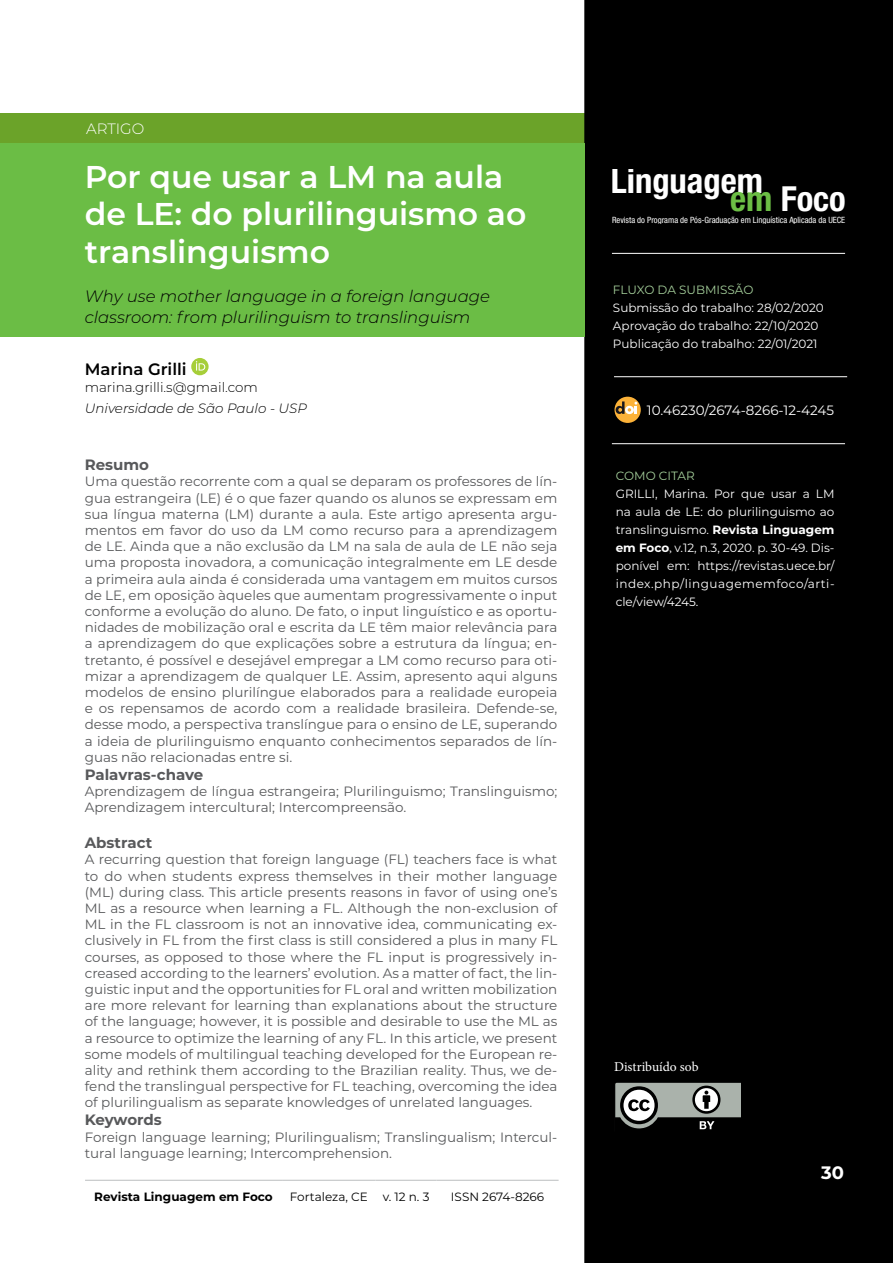
<style>
.page{position:relative;width:893px;height:1263px;background:#fff}
.page>*{position:absolute;margin:0;border:0;box-sizing:border-box;transform-origin:0 0}
.t1{font:700 condensed 34.5px "Helvetica Neue LT Std";color:#fff}
.t2{font:600 31.5px/37.8px "Montserrat";color:#fff}
.t3{font:700 18px "Montserrat";color:#fff}
.t4{font:italic 300 16.5px/21.6px "Montserrat";color:#000}
.t5{font:600 16.5px "Montserrat";color:#000}
.t6{font:700 15px "Montserrat";color:#58595b}
.t7{font:300 15px "Montserrat";color:#fff}
.t8{font:13.5px/16.2px "Montserrat";color:#58595b;text-align:justify}
.t9{font:italic 300 13.5px "Montserrat";color:#000}
.t10{font:13.5px "Montserrat";color:#fff}
.t11{font:300 13.5px "Montserrat";color:#000}
.t12{font:13.5px "Minion Pro";color:#fff}
.t13{font:12px/18px "Montserrat";color:#fff}
.t14{font:12px "Montserrat";color:#000}
.t15{font:12px "Montserrat";color:#a4ce9a}
.t16{font:700 12px "Montserrat";color:#000}
.t17{font:condensed 8.7px "Helvetica Neue LT Std";color:#fff}
.s1{color:#6cbe45}
.s2{font-weight:700}
.s3{font-family:"Minion Pro"}
</style>
<div class="page">
<div style="left:0;top:113px;width:584px;height:30px;background:#6ba329"></div>
<div style="left:585px;top:1px;width:307px;height:1261px;background:#000"></div>
<div style="left:584px;top:0;width:309px;height:1263px;border:2px solid #000"></div>
<hr style="left:612px;top:253px;width:233px;height:1px;background:#fff">
<svg style="left:615px;top:1082px;width:125px;height:48px"></svg>
<hr style="left:85px;top:1180px;width:197px;height:1px;background:#bcbec0">
<hr style="left:282px;top:1180px;width:94px;height:1px;background:#bcbec0">
<hr style="left:376px;top:1180px;width:61px;height:1px;background:#bcbec0">
<hr style="left:437px;top:1180px;width:122px;height:1px;background:#bcbec0">
<div style="left:0;top:143px;width:584px;height:194px;background:#6bbd45"></div>
<div style="left:191px;top:358px;width:18px;height:17px;background:#a6ce39;border-radius:50%"></div>
<svg style="left:196px;top:361px;width:9px;height:10px"></svg>
<div style="left:614px;top:397px;width:27px;height:26px;background:#fcb238;border-radius:50%"></div>
<svg style="left:616px;top:401px;width:21px;height:13px"></svg>
<hr style="left:614px;top:376px;width:233px;height:1px;background:#fff">
<hr style="left:612px;top:443px;width:233px;height:1px;background:#fff">
<p class="t7" style="left:86px;top:118px;width:60px">ARTIGO</p>
<h2 class="t2" style="left:85px;top:156px;width:443px">Por que usar a LM na aula de LE: do plurilinguismo ao translinguismo</h2>
<p class="t4" style="left:85px;top:285px;width:407px">Why use mother language in a foreign language classroom: from plurilinguism to translinguism</p>
<p class="t5" style="left:85px;top:358px;width:103px">Marina Grilli</p>
<p class="t11" style="left:85px;top:378px;width:175px">marina.grilli.s@gmail.com</p>
<p class="t9" style="left:85px;top:399px;width:224px">Universidade de São Paulo - USP</p>
<p class="t6" style="left:85px;top:454px;width:66px">Resumo</p>
<p class="t8" style="left:85px;top:473px;width:474px">Uma questão recorrente com a qual se deparam os professores de lín&shy;gua estrangeira (LE) é o que fazer quando os alunos se expressam em sua língua materna (LM) durante a aula. Este artigo apresenta argu&shy;mentos em favor do uso da LM como recurso para a aprendizagem de LE. Ainda que a não exclusão da LM na sala de aula de LE não seja uma proposta inovadora, a comunicação integralmente em LE desde a primeira aula ainda é considerada uma vantagem em muitos cursos de LE, em oposição àqueles que aumentam progressivamente o input conforme a evolução do aluno. De fato, o input linguístico e as oportu&shy;nidades de mobilização oral e escrita da LE têm maior relevância para a aprendizagem do que explicações sobre a estrutura da língua; en&shy;tretanto, é possível e desejável empregar a LM como recurso para oti&shy;mizar a aprendizagem de qualquer LE. Assim, apresento aqui alguns modelos de ensino plurilíngue elaborados para a realidade europeia e os repensamos de acordo com a realidade brasileira. Defende-se, desse modo, a perspectiva translíngue para o ensino de LE, superando a ideia de plurilinguismo enquanto conhecimentos separados de lín&shy;guas não relacionadas entre si.</p>
<p class="t6" style="left:85px;top:764px;width:120px">Palavras-chave</p>
<p class="t8" style="left:85px;top:783px;width:474px">Aprendizagem de língua estrangeira; Plurilinguismo; Translinguismo;<br>Aprendizagem intercultural; Intercompreensão.</p>
<p class="t6" style="left:85px;top:832px;width:69px">Abstract</p>
<p class="t8" style="left:85px;top:851px;width:474px">A recurring question that foreign language (FL) teachers face is what to do when students express themselves in their mother language (ML) during class. This article presents reasons in favor of using one’s ML as a resource when learning a FL. Although the non-exclusion of ML in the FL classroom is not an innovative idea, communicating ex&shy;clusively in FL from the first class is still considered a plus in many FL courses, as opposed to those where the FL input is progressively in&shy;creased according to the learners’ evolution. As a matter of fact, the lin&shy;guistic input and the opportunities for FL oral and written mobilization are more relevant for learning than explanations about the structure of the language; however, it is possible and desirable to use the ML as a resource to optimize the learning of any FL. In this article, we present some models of multilingual teaching developed for the European re&shy;ality and rethink them according to the Brazilian reality. Thus, we de&shy;fend the translingual perspective for FL teaching, overcoming the idea of plurilingualism as separate knowledges of unrelated languages.</p>
<p class="t6" style="left:85px;top:1109px;width:79px">Keywords</p>
<p class="t8" style="left:85px;top:1128px;width:474px">Foreign language learning; Plurilingualism; Translingualism; Intercul&shy;tural language learning; Intercomprehension.</p>
<p class="t16" style="left:94px;top:1188px;width:180px">Revista Linguagem em Foco</p>
<p class="t14" style="left:290px;top:1188px;width:79px">Fortaleza, CE</p>
<p class="t14" style="left:383px;top:1188px;width:48px">v. 12 n. 3</p>
<p class="t14" style="left:451px;top:1188px;width:95px">ISSN 2674-8266</p>
<h1 class="t1" style="left:611px;top:160px;width:154px">Linguagem</h1>
<h1 class="t1" style="left:730px;top:178px;width:117px"><span class="s1">em</span> Foco</h1>
<p class="t17" style="left:612px;top:215px;width:235px">Revista do Programa de Pós-Graduação em Linguística Aplicada da UECE</p>
<p class="t15" style="left:613px;top:281px;width:142px">FLUXO DA SUBMISSÃO</p>
<p class="t13" style="left:613px;top:298px;width:212px">Submissão do trabalho: 28/02/2020<br>Aprovação do trabalho: 22/10/2020<br>Publicação do trabalho: 22/01/2021</p>
<p class="t10" style="left:647px;top:401px;width:189px">10.46230/2674-8266-12-4245</p>
<p class="t15" style="left:616px;top:468px;width:81px">COMO CITAR</p>
<p class="t13" style="left:616px;top:485px;width:220px;text-align:justify">GRILLI, Marina. Por que usar a LM na aula de LE: do plurilinguismo ao translinguismo. <span class="s2">Revista Linguagem em Foco</span><span class="s3">,</span> v.12, n.3, 2020. p. 30-49. Dis&shy;ponível em: https://revistas.uece.br/ index.php/linguagememfoco/arti&shy;cle/view/4245.</p>
<p class="t12" style="left:614px;top:1058px;width:86px">Distribuído sob</p>
<h3 class="t3" style="left:821px;top:1159px;width:24px">30</h3>
</div>
